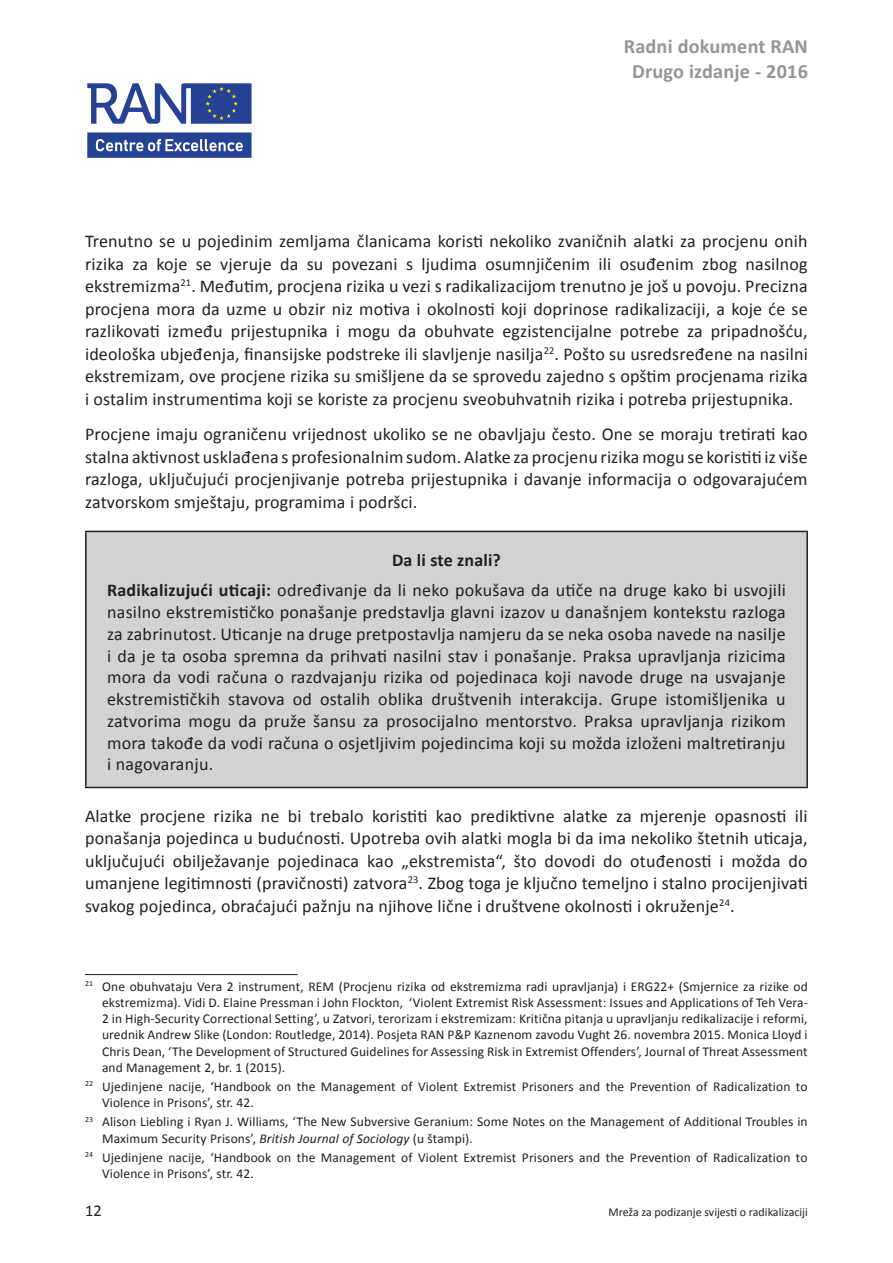
<style>
.page{position:relative;width:893px;height:1263px;background:#fff}
.page>*{position:absolute;margin:0;border:0;box-sizing:border-box;transform-origin:0 0}
.t1{font:700 20.25px/24.8px "Calibri";letter-spacing:.01em;color:#939598;text-align:center}
.t2{font:18px/22.5px "Calibri";letter-spacing:.01em;color:#231f20;text-align:justify}
.t3{font:16.5px "Calibri";color:#231f20}
.t4{font:13.5px/16.2px "Calibri";letter-spacing:.01em;color:#231f20}
.t5{font:12px "Calibri";color:#231f20}
.s1{font-weight:700}
.s2{font-style:italic}
</style>
<div class="page">
<svg style="left:87px;top:83px;width:165px;height:41px"></svg>
<svg style="left:87px;top:132px;width:165px;height:26px;background:#4d64a8"></svg>
<div style="left:86px;top:531px;width:721px;height:256px;background:#d1d2d4"></div>
<hr style="left:85px;top:531px;width:723px;height:1px;background:#231f20">
<hr style="left:85px;top:532px;width:2px;height:255px;background:#231f20">
<hr style="left:806px;top:532px;width:2px;height:255px;background:#231f20">
<hr style="left:85px;top:787px;width:723px;height:1px;background:#231f20">
<hr style="left:85px;top:974px;width:213px;height:1px;background:#231f20">
<p class="t1" style="left:624px;top:33px;width:186px">Radni dokument RAN<br>Drugo izdanje - 2016</p>
<p class="t2" style="left:85px;top:229px;width:724px">Trenutno se u pojedinim zemljama članicama koristi nekoliko zvaničnih alatki za procjenu onih rizika za koje se vjeruje da su povezani s ljudima osumnjičenim ili osuđenim zbog nasilnog ekstremizma<sup>21</sup>. Međutim, procjena rizika u vezi s radikalizacijom trenutno je još u povoju. Precizna procjena mora da uzme u obzir niz motiva i okolnosti koji doprinose radikalizaciji, a koje će se razlikovati između prijestupnika i mogu da obuhvate egzistencijalne potrebe za pripadnošću, ideološka ubjeđenja, finansijske podstreke ili slavljenje nasilja<sup>22</sup>. Pošto su usredsređene na nasilni ekstremizam, ove procjene rizika su smišljene da se sprovedu zajedno s opštim procjenama rizika i ostalim instrumentima koji se koriste za procjenu sveobuhvatnih rizika i potreba prijestupnika.</p>
<p class="t2" style="left:85px;top:422px;width:724px">Procjene imaju ograničenu vrijednost ukoliko se ne obavljaju često. One se moraju tretirati kao stalna aktivnost usklađena s profesionalnim sudom. Alatke za procjenu rizika mogu se koristiti iz više razloga, uključujući procjenjivanje potreba prijestupnika i davanje informacija o odgovarajućem zatvorskom smještaju, programima i podršci.</p>
<p class="t2" style="left:107px;top:544px;width:680px;line-height:30.3px;text-align:center"><span class="s1">Da li ste znali?<br>Radikalizujući uticaji:</span> određivanje da li neko pokušava da utiče na druge kako bi usvojili</p>
<p class="t2" style="left:107px;top:600px;width:680px;line-height:21.8px">nasilno ekstremističko ponašanje predstavlja glavni izazov u današnjem kontekstu razloga za zabrinutost. Uticanje na druge pretpostavlja namjeru da se neka osoba navede na nasilje i da je ta osoba spremna da prihvati nasilni stav i ponašanje. Praksa upravljanja rizicima mora da vodi računa o razdvajanju rizika od pojedinaca koji navode druge na usvajanje ekstremističkih stavova od ostalih oblika društvenih interakcija. Grupe istomišljenika u zatvorima mogu da pruže šansu za prosocijalno mentorstvo. Praksa upravljanja rizikom mora takođe da vodi računa o osjetljivim pojedincima koji su možda izloženi maltretiranju i nagovaranju.</p>
<p class="t2" style="left:85px;top:804px;width:724px">Alatke procjene rizika ne bi trebalo koristiti kao prediktivne alatke za mjerenje opasnosti ili ponašanja pojedinca u budućnosti. Upotreba ovih alatki mogla bi da ima nekoliko štetnih uticaja, uključujući obilježavanje pojedinaca kao „ekstremista“, što dovodi do otuđenosti i možda do umanjene legitimnosti (pravičnosti) zatvora<sup>23</sup>. Zbog toga je ključno temeljno i stalno procijenjivati svakog pojedinca, obraćajući pažnju na njihove lične i društvene okolnosti i okruženje<sup>24</sup>.</p>
<p class="t4" style="left:102px;top:977px;width:707px;text-align:justify;text-indent:-17px"><sup>21</sup> One obuhvataju Vera 2 instrument, REM (Procjenu rizika od ekstremizma radi upravljanja) i ERG22+ (Smjernice za rizike od ekstremizma). Vidi D. Elaine Pressman i John Flockton, ‘Violent Extremist Risk Assessment: Issues and Applications of Teh Vera-2 in High-Security Correctional Setting’, u Zatvori, terorizam i ekstremizam: Kritična pitanja u upravljanju redikalizacije i reformi, urednik Andrew Slike (London: Routledge, 2014). Posjeta RAN P&amp;P Kaznenom zavodu Vught 26. novembra 2015. Monica Lloyd i Chris Dean, ‘The Development of Structured Guidelines for Assessing Risk in Extremist Offenders’, Journal of Threat Assessment and Management 2, br. 1 (2015).</p>
<p class="t4" style="left:102px;top:1078px;width:707px;text-indent:-17px"><sup>22</sup> Ujedinjene nacije, ‘Handbook on the Management of Violent Extremist Prisoners and the Prevention of Radicalization to<br>Violence in Prisons’, str. 42.</p>
<p class="t4" style="left:102px;top:1113px;width:707px;text-indent:-17px"><sup>23</sup> Alison Liebling i Ryan J. Williams, ‘The New Subversive Geranium: Some Notes on the Management of Additional Troubles in<br>Maximum Security Prisons’, <span class="s2">British Journal of Sociology</span> (u štampi).</p>
<p class="t4" style="left:102px;top:1148px;width:707px;text-indent:-17px"><sup>24</sup> Ujedinjene nacije, ‘Handbook on the Management of Violent Extremist Prisoners and the Prevention of Radicalization to<br>Violence in Prisons’, str. 42.</p>
<p class="t3" style="left:85px;top:1200px;width:18px">12</p>
<p class="t5" style="left:608px;top:1205px;width:201px">Mreža za podizanje svijesti o radikalizaciji</p>
</div>
